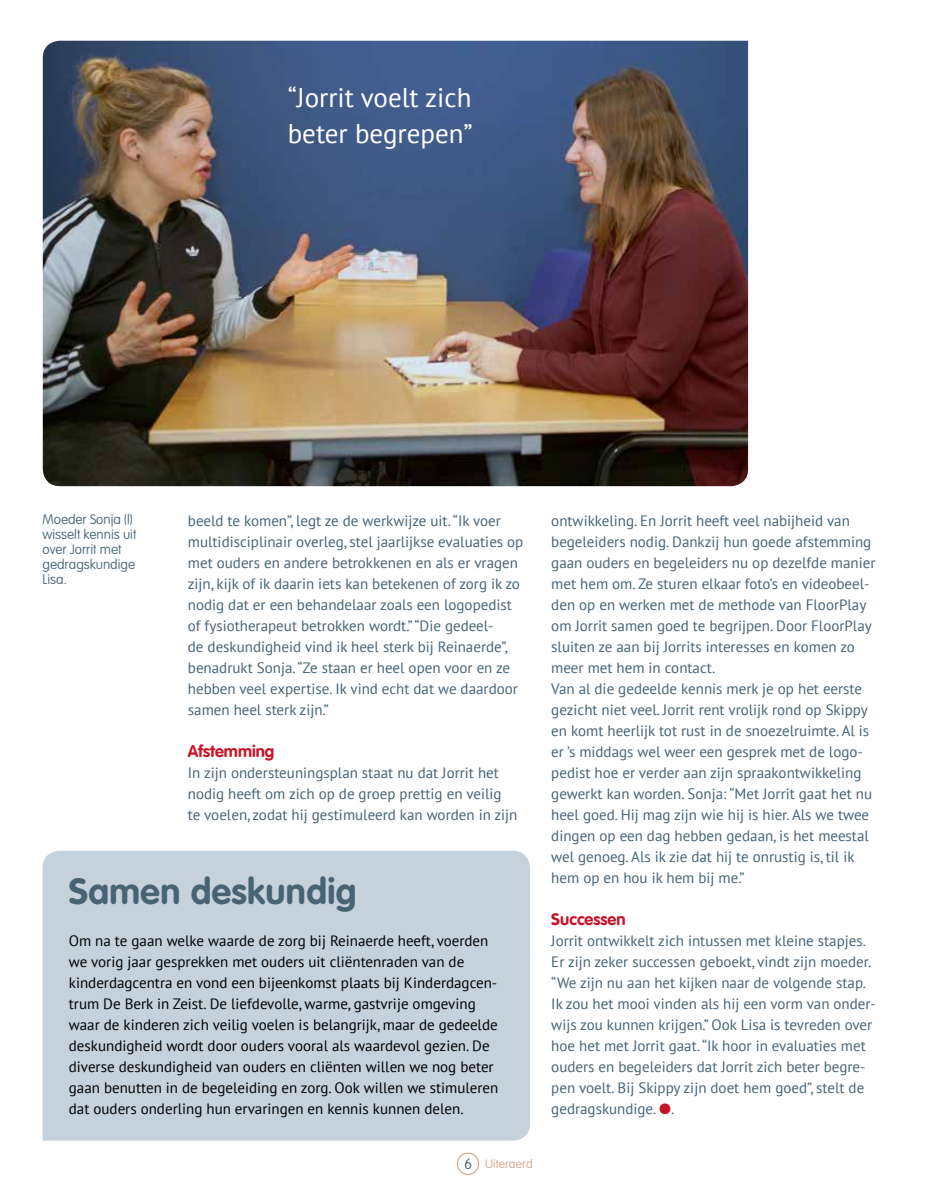
<style>
.page{position:relative;width:936px;height:1191px;background:#fff}
.page>*{position:absolute;margin:0;border:0;box-sizing:border-box;transform-origin:0 0}
.t1{font:700 36px "VAG Rounded Std";letter-spacing:.01em;color:#476374}
.t2{font:27px/36px "PT Sans";color:#fff}
.t3{font:700 16.5px "VAG Rounded Std";color:#c61429}
.t4{font:15px/21px "PT Sans";color:#476374}
.t5{font:15px/21px "PT Sans";color:#000}
.t6{font:100 13.5px/15px "VAG Rounded Std";color:#476374}
.t7{font:100 12px "VAG Rounded Std";letter-spacing:.01em;color:#d2a282}
.s1{font-size:15px;color:#476374}
.s2{color:#c61429}
</style>
<div class="page">
<div style="left:457px;top:1152px;width:22px;height:23px;border:1px solid #d2a282;border-radius:50%"></div>
<div style="left:43px;top:851px;width:487px;height:289px;background:#c5d1db"></div>
<img style="left:43px;top:41px;width:705px;height:445px">
<h2 class="t2" style="left:288px;top:79px;width:186px">“Jorrit voelt zich beter begrepen”</h2>
<p class="t6" style="left:43px;top:512px;width:95px">Moeder Sonja (l) wisselt kennis uit over Jorrit met gedragskundige<br>Lisa.</p>
<p class="t4" style="left:188px;top:509px;width:337px">beeld te komen”, legt ze de werkwijze uit. “Ik voer multidisciplinair overleg, stel jaarlijkse evaluaties op met ouders en andere betrokkenen en als er vragen zijn, kijk of ik daarin iets kan betekenen of zorg ik zo nodig dat er een behandelaar zoals een logopedist of fysiotherapeut betrokken wordt.” “Die gedeel-<br>de deskundigheid vind ik heel sterk bij Reinaerde”, benadrukt Sonja. “Ze staan er heel open voor en ze hebben veel expertise. Ik vind echt dat we daardoor samen heel sterk zijn.”</p>
<p class="t3" style="left:188px;top:741px;width:88px">Afstemming</p>
<p class="t4" style="left:188px;top:761px;width:331px">In zijn ondersteuningsplan staat nu dat Jorrit het nodig heeft om zich op de groep prettig en veilig te voelen, zodat hij gestimuleerd kan worden in zijn</p>
<h1 class="t1" style="left:69px;top:870px;width:289px">Samen deskundig</h1>
<p class="t5" style="left:69px;top:929px;width:431px">Om na te gaan welke waarde de zorg bij Reinaerde heeft, voerden we vorig jaar gesprekken met ouders uit cliëntenraden van de kinderdagcentra en vond een bijeenkomst plaats bij Kinderdagcen&shy;trum De Berk in Zeist. De liefdevolle, warme, gastvrije omgeving waar de kinderen zich veilig voelen is belangrijk, maar de gedeelde deskundigheid wordt door ouders vooral als waardevol gezien. De diverse deskundigheid van ouders en cliënten willen we nog beter gaan benutten in de begeleiding en zorg. Ook willen we stimuleren dat ouders onderling hun ervaringen en kennis kunnen delen.</p>
<p class="t7" style="left:464px;top:1157px;width:70px"><span class="s1">6</span> Uiteraerd</p>
<p class="t4" style="left:551px;top:509px;width:326px">ontwikkeling. En Jorrit heeft veel nabijheid van begeleiders nodig. Dankzij hun goede afstemming gaan ouders en begeleiders nu op dezelfde manier met hem om. Ze sturen elkaar foto’s en videobeel&shy;den op en werken met de methode van FloorPlay om Jorrit samen goed te begrijpen. Door FloorPlay sluiten ze aan bij Jorrits interesses en komen zo meer met hem in contact.<br>Van al die gedeelde kennis merk je op het eerste gezicht niet veel. Jorrit rent vrolijk rond op Skippy en komt heerlijk tot rust in de snoezelruimte. Al is er ’s middags wel weer een gesprek met de logo&shy;pedist hoe er verder aan zijn spraakontwikkeling gewerkt kan worden. Sonja: “Met Jorrit gaat het nu heel goed. Hij mag zijn wie hij is hier. Als we twee dingen op een dag hebben gedaan, is het meestal wel genoeg. Als ik zie dat hij te onrustig is, til ik hem op en hou ik hem bij me.”</p>
<p class="t3" style="left:551px;top:909px;width:76px">Successen</p>
<p class="t4" style="left:551px;top:929px;width:326px">Jorrit ontwikkelt zich intussen met kleine stapjes.<br>Er zijn zeker successen geboekt, vindt zijn moeder. “We zijn nu aan het kijken naar de volgende stap.<br>Ik zou het mooi vinden als hij een vorm van onder&shy;wijs zou kunnen krijgen.” Ook Lisa is tevreden over hoe het met Jorrit gaat. “Ik hoor in evaluaties met ouders en begeleiders dat Jorrit zich beter begre&shy;pen voelt. Bij Skippy zijn doet hem goed”, stelt de gedragskundige. <span class="s2">●</span>.</p>
</div>
